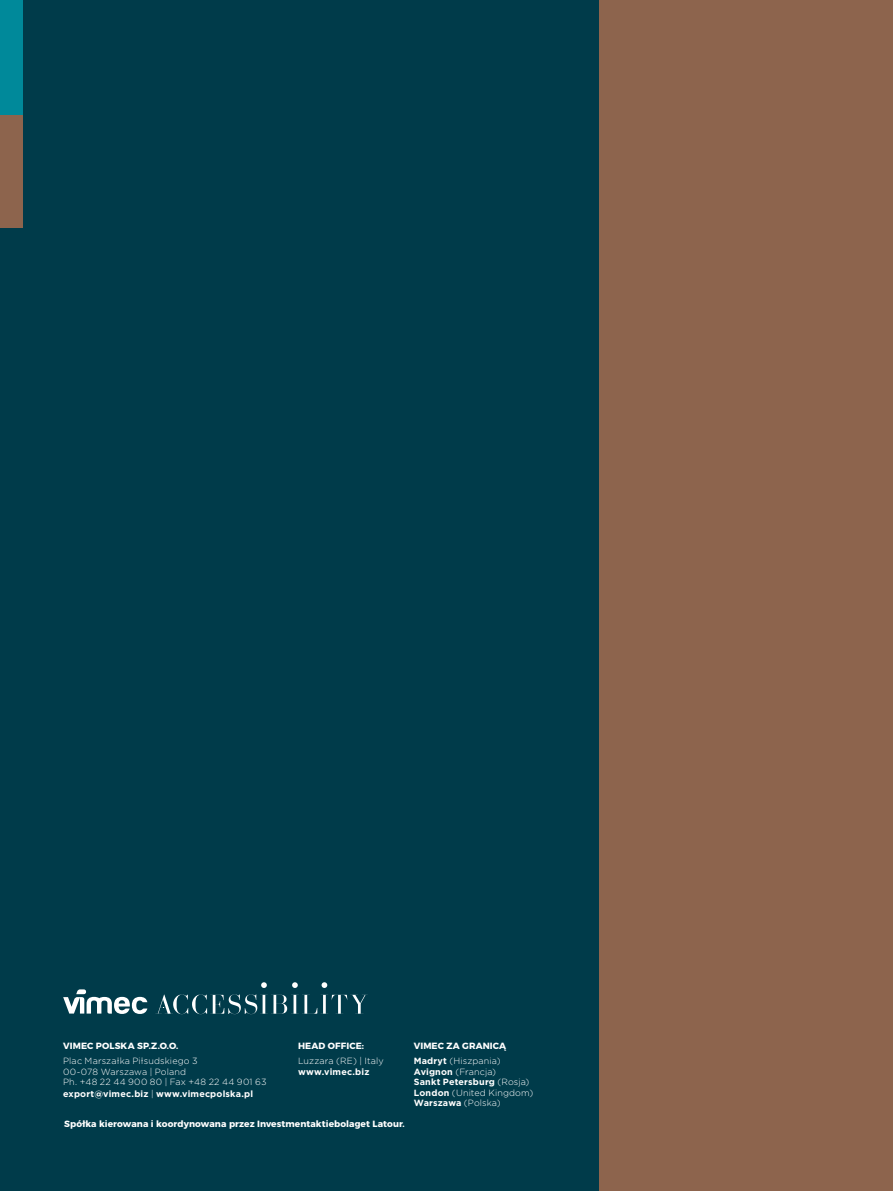
<style>
.page{position:relative;width:893px;height:1191px;background:#fff}
.page>*{position:absolute;margin:0;border:0;box-sizing:border-box;transform-origin:0 0}
.t1{font:300 9px/10.5px "Gotham HTF";letter-spacing:.015em;color:#fff}
.t2{font:700 9px "Montserrat";letter-spacing:.01em;color:#fff}
.t3{font:700 9px "Gotham HTF";letter-spacing:.02em;color:#fff}
.s1{font-weight:300}
.s2{font-weight:700}
</style>
<div class="page">
<div style="left:0;top:0;width:622px;height:1191px;background:#003b4a"></div>
<div style="left:599px;top:0;width:294px;height:1191px;background:#8d644d"></div>
<svg style="left:322px;top:982px;width:5px;height:6px"></svg>
<svg style="left:292px;top:982px;width:6px;height:6px"></svg>
<svg style="left:261px;top:982px;width:6px;height:6px"></svg>
<svg style="left:63px;top:989px;width:84px;height:25px"></svg>
<svg style="left:155px;top:994px;width:213px;height:20px"></svg>
<div style="left:0;top:114px;width:22px;height:113px;background:#8d644d"></div>
<div style="left:0;top:0;width:22px;height:114px;background:#00899a"></div>
<p class="t2" style="left:63px;top:1038px;width:117px">VIMEC POLSKA SP.Z.O.O.</p>
<p class="t1" style="left:63px;top:1055px;width:205px">Plac Marszałka Piłsudskiego 3<br>00-078 Warszawa | Poland<br>Ph. +48 22 44 900 80 | Fax +48 22 44 901 63</p>
<p class="t3" style="left:63px;top:1089px;width:191px">export@vimec.biz <span class="s1">|</span> www.vimecpolska.pl</p>
<p class="t2" style="left:298px;top:1038px;width:68px">HEAD OFFICE:</p>
<p class="t1" style="left:298px;top:1055px;width:87px">Luzzara (RE) | Italy</p>
<p class="t3" style="left:298px;top:1066px;width:73px">www.vimec.biz</p>
<p class="t2" style="left:64px;top:1116px;width:342px">Spółka kierowana i koordynowana przez Investmentaktiebolaget Latour.</p>
<p class="t2" style="left:414px;top:1038px;width:94px">VIMEC ZA GRANICĄ</p>
<p class="t1" style="left:414px;top:1055px;width:121px"><span class="s2">Madryt</span> (Hiszpania)<br><span class="s2">Avignon</span> (Francja)<br><span class="s2">Sankt Petersburg</span> (Rosja)<br><span class="s2">London</span> (United Kingdom)<br><span class="s2">Warszawa</span> (Polska)</p>
</div>
